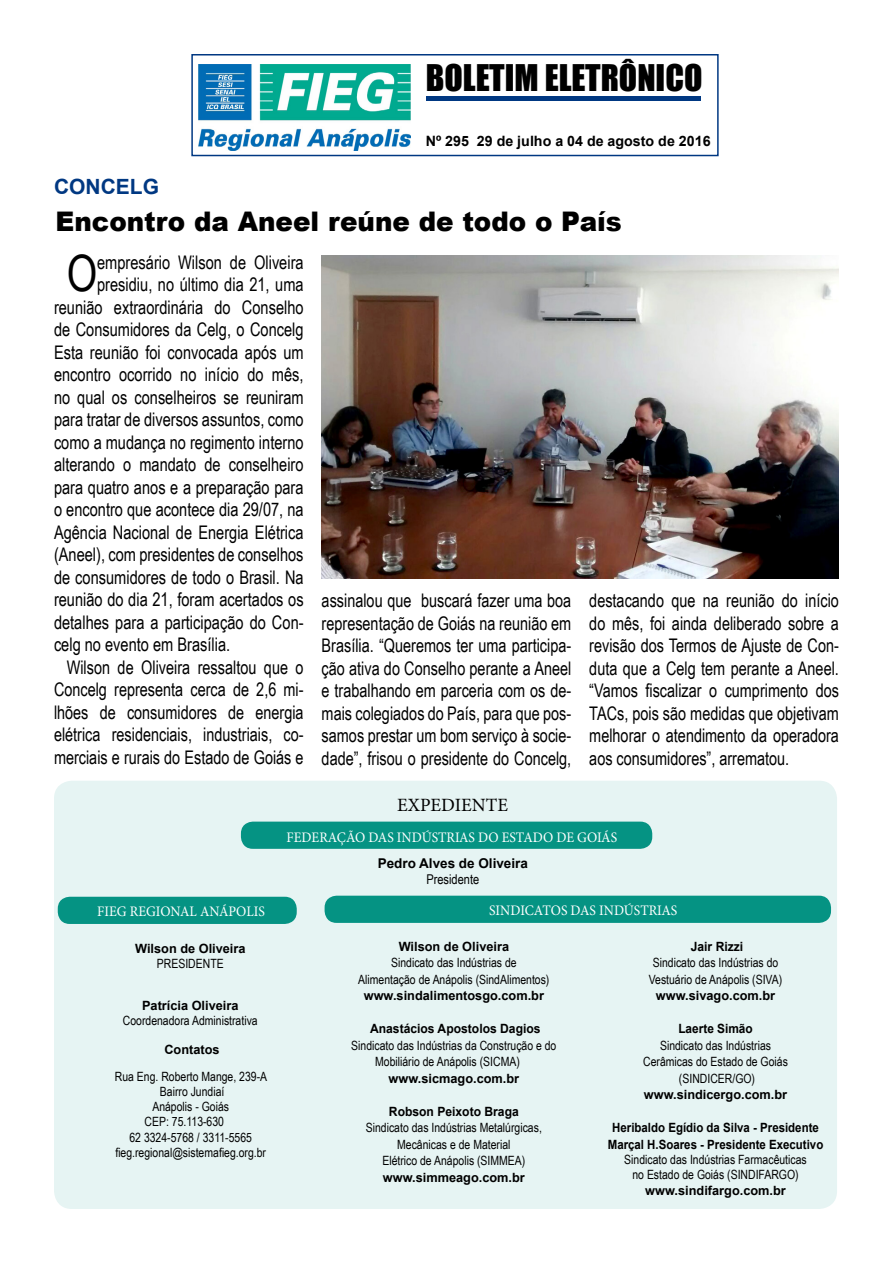
<style>
.page{position:relative;width:893px;height:1263px;background:#fff}
.page>*{position:absolute;margin:0;border:0;box-sizing:border-box;transform-origin:0 0}
.t1{font:50.25px "Arial Narrow";color:#000;scale:.95 1}
.t2{font:33.75px "Impact";color:#000}
.t3{font:27px "Arial MT Black";color:#000}
.t4{font:700 21px "Arial";color:#003882}
.t5{font:18.75px/22.5px "Arial Narrow";color:#000;text-align:justify;scale:.94 1}
.t6{font:18.75px "Arial Narrow";color:#000;scale:.95 1}
.t7{font:18.75px "Minion Pro";color:#000}
.t8{font:14.55px "Minion Pro";color:#fff;scale:.94 1}
.t9{font:700 14.25px "Arial";color:#000}
.t10{font:700 13.5px "Arial";color:#000}
.t11{font:13.5px "Arial Narrow";color:#000}
.t12{font:12.75px/16.5px "Arial Narrow";color:#000;text-align:center}
.t13{font:700 12.75px "Arial";color:#000}
.t14{font:700 12.75px/16.5px "Arial";color:#000;text-align:center;scale:.9 1}
.t15{font:700 12.75px "Arial";color:#000;scale:.95 1}
.t16{font:700 12.75px "Arial";color:#000;scale:.93 1}
</style>
<div class="page">
<div style="left:54px;top:781px;width:783px;height:428px;background:#e6f4f3;border-radius:18px"></div>
<div style="left:241px;top:822px;width:411px;height:27px;background:#059383;border-radius:12px"></div>
<div style="left:58px;top:897px;width:239px;height:27px;background:#059383;border-radius:12px"></div>
<div style="left:325px;top:896px;width:506px;height:27px;background:#059383;border-radius:12px"></div>
<img style="left:198px;top:64px;width:213px;height:86px">
<hr style="left:426px;top:97px;width:275px;height:4px;background:#003882">
<div style="left:191px;top:54px;width:528px;height:102px;border:2px solid #003882"></div>
<img style="left:322px;top:255px;width:517px;height:323px">
<h2 class="t2" style="left:426px;top:51px;width:278px">BOLETIM ELETRÔNICO</h2>
<p class="t9" style="left:426px;top:131px;width:286px">Nº 295 29 de julho a 04 de agosto de 2016</p>
<p class="t4" style="left:54px;top:172px;width:106px">CONCELG</p>
<h3 class="t3" style="left:55px;top:204px;width:568px">Encontro da Aneel reúne de todo o País</h3>
<h1 class="t1" style="left:67px;top:237px;width:34px">O</h1>
<p class="t6" style="left:97px;top:248px;width:219px">empresário Wilson de Oliveira</p>
<p class="t6" style="left:97px;top:271px;width:219px">presidiu, no último dia 21, uma</p>
<p class="t6" style="left:54px;top:293px;width:264px">reunião extraordinária do Conselho</p>
<p class="t6" style="left:54px;top:316px;width:264px">de Consumidores da Celg, o Concelg</p>
<p class="t6" style="left:54px;top:338px;width:264px">Esta reunião foi convocada após um</p>
<p class="t6" style="left:54px;top:361px;width:264px">encontro ocorrido no início do mês,</p>
<p class="t6" style="left:54px;top:383px;width:264px">no qual os conselheiros se reuniram</p>
<p class="t6" style="left:54px;top:406px;width:264px">para tratar de diversos assuntos, como</p>
<p class="t6" style="left:54px;top:428px;width:264px">como a mudança no regimento interno</p>
<p class="t6" style="left:54px;top:451px;width:264px">alterando o mandato de conselheiro</p>
<p class="t6" style="left:54px;top:473px;width:264px">para quatro anos e a preparação para</p>
<p class="t6" style="left:54px;top:496px;width:264px">o encontro que acontece dia 29/07, na</p>
<p class="t6" style="left:54px;top:518px;width:264px">Agência Nacional de Energia Elétrica</p>
<p class="t6" style="left:54px;top:541px;width:264px">(Aneel), com presidentes de conselhos</p>
<p class="t6" style="left:54px;top:563px;width:264px">de consumidores de todo o Brasil. Na</p>
<p class="t6" style="left:54px;top:586px;width:264px">reunião do dia 21, foram acertados os</p>
<p class="t6" style="left:54px;top:608px;width:264px">detalhes para a participação do Con-</p>
<p class="t6" style="left:54px;top:631px;width:187px">celg no evento em Brasília.</p>
<p class="t5" style="left:67px;top:655px;width:253px">Wilson de Oliveira ressaltou que o</p>
<p class="t5" style="left:54px;top:678px;width:267px">Concelg representa cerca de 2,6 mi-</p>
<p class="t5" style="left:54px;top:700px;width:267px">lhões de consumidores de energia</p>
<p class="t5" style="left:54px;top:723px;width:267px">elétrica residenciais, industriais, co-</p>
<p class="t5" style="left:54px;top:745px;width:267px">merciais e rurais do Estado de Goiás e</p>
<p class="t5" style="left:322px;top:588px;width:267px">assinalou que buscará fazer uma boa representação de Goiás na reunião em Brasília. “Queremos ter uma participa&shy;ção ativa do Conselho perante a Aneel e trabalhando em parceria com os de&shy;mais colegiados do País, para que pos&shy;samos prestar um bom serviço à socie&shy;dade”, frisou o presidente do Concelg,</p>
<p class="t5" style="left:589px;top:588px;width:267px">destacando que na reunião do início do mês, foi ainda deliberado sobre a revisão dos Termos de Ajuste de Con&shy;duta que a Celg tem perante a Aneel. “Vamos fiscalizar o cumprimento dos TACs, pois são medidas que objetivam melhorar o atendimento da operadora aos consumidores”, arrematou.</p>
<p class="t7" style="left:397px;top:792px;width:112px">EXPEDIENTE</p>
<p class="t8" style="left:287px;top:827px;width:353px">FEDERAÇÃO DAS INDÚSTRIAS DO ESTADO DE GOIÁS</p>
<p class="t10" style="left:378px;top:854px;width:152px">Pedro Alves de Oliveira</p>
<p class="t11" style="left:426px;top:870px;width:54px">Presidente</p>
<p class="t8" style="left:97px;top:902px;width:180px">FIEG REGIONAL ANÁPOLIS</p>
<p class="t8" style="left:489px;top:900px;width:202px">SINDICATOS DAS INDÚSTRIAS</p>
<p class="t13" style="left:135px;top:939px;width:112px">Wilson de Oliveira</p>
<p class="t12" style="left:157px;top:955px;width:68px">PRESIDENTE</p>
<p class="t13" style="left:142px;top:996px;width:98px">Patrícia Oliveira</p>
<p class="t12" style="left:123px;top:1012px;width:136px">Coordenadora Administrativa</p>
<p class="t13" style="left:164px;top:1040px;width:57px">Contatos</p>
<p class="t12" style="left:115px;top:1067px;width:154px">Rua Eng. Roberto Mange, 239-A</p>
<p class="t12" style="left:160px;top:1083px;width:66px">Bairro Jundiaí</p>
<p class="t12" style="left:152px;top:1098px;width:78px">Anápolis - Goiás</p>
<p class="t12" style="left:145px;top:1113px;width:81px">CEP: 75.113-630</p>
<p class="t12" style="left:129px;top:1128px;width:124px">62 3324-5768 / 3311-5565</p>
<p class="t12" style="left:115px;top:1144px;width:152px">fieg.regional@sistemafieg.org.br</p>
<p class="t13" style="left:399px;top:937px;width:112px">Wilson de Oliveira</p>
<p class="t12" style="left:358px;top:954px;width:193px">Sindicato das Indústrias de<br>Alimentação de Anápolis (SindAlimentos)</p>
<p class="t13" style="left:364px;top:987px;width:182px">www.sindalimentosgo.com.br</p>
<p class="t15" style="left:370px;top:1020px;width:181px">Anastácios Apostolos Dagios</p>
<p class="t12" style="left:375px;top:1036px;width:183px;text-align:left;text-indent:-24px">Sindicato das Indústrias da Construção e do<br>Mobiliário de Anápolis (SICMA)</p>
<p class="t13" style="left:389px;top:1069px;width:132px">www.sicmago.com.br</p>
<p class="t15" style="left:389px;top:1102px;width:138px">Robson Peixoto Braga</p>
<p class="t12" style="left:366px;top:1119px;width:178px">Sindicato das Indústrias Metalúrgicas,<br>Mecânicas e de Material<br>Elétrico de Anápolis (SIMMEA)</p>
<p class="t13" style="left:383px;top:1168px;width:143px">www.simmeago.com.br</p>
<p class="t15" style="left:691px;top:937px;width:57px">Jair Rizzi</p>
<p class="t12" style="left:649px;top:954px;width:135px">Sindicato das Indústrias do<br>Vestuário de Anápolis (SIVA)</p>
<p class="t13" style="left:656px;top:987px;width:121px">www.sivago.com.br</p>
<p class="t16" style="left:678px;top:1020px;width:82px">Laerte Simão</p>
<p class="t12" style="left:643px;top:1036px;width:146px">Sindicato das Indústrias<br>Cerâmicas do Estado de Goiás (SINDICER/GO)</p>
<p class="t13" style="left:644px;top:1086px;width:145px">www.sindicergo.com.br</p>
<p class="t14" style="left:608px;top:1119px;width:241px">Heribaldo Egídio da Silva - Presidente<br>Marçal H.Soares - Presidente Executivo</p>
<p class="t12" style="left:624px;top:1151px;width:184px;line-height:15.3px">Sindicato das Indústrias Farmacêuticas no Estado de Goiás (SINDIFARGO)</p>
<p class="t13" style="left:645px;top:1181px;width:142px">www.sindifargo.com.br</p>
</div>
